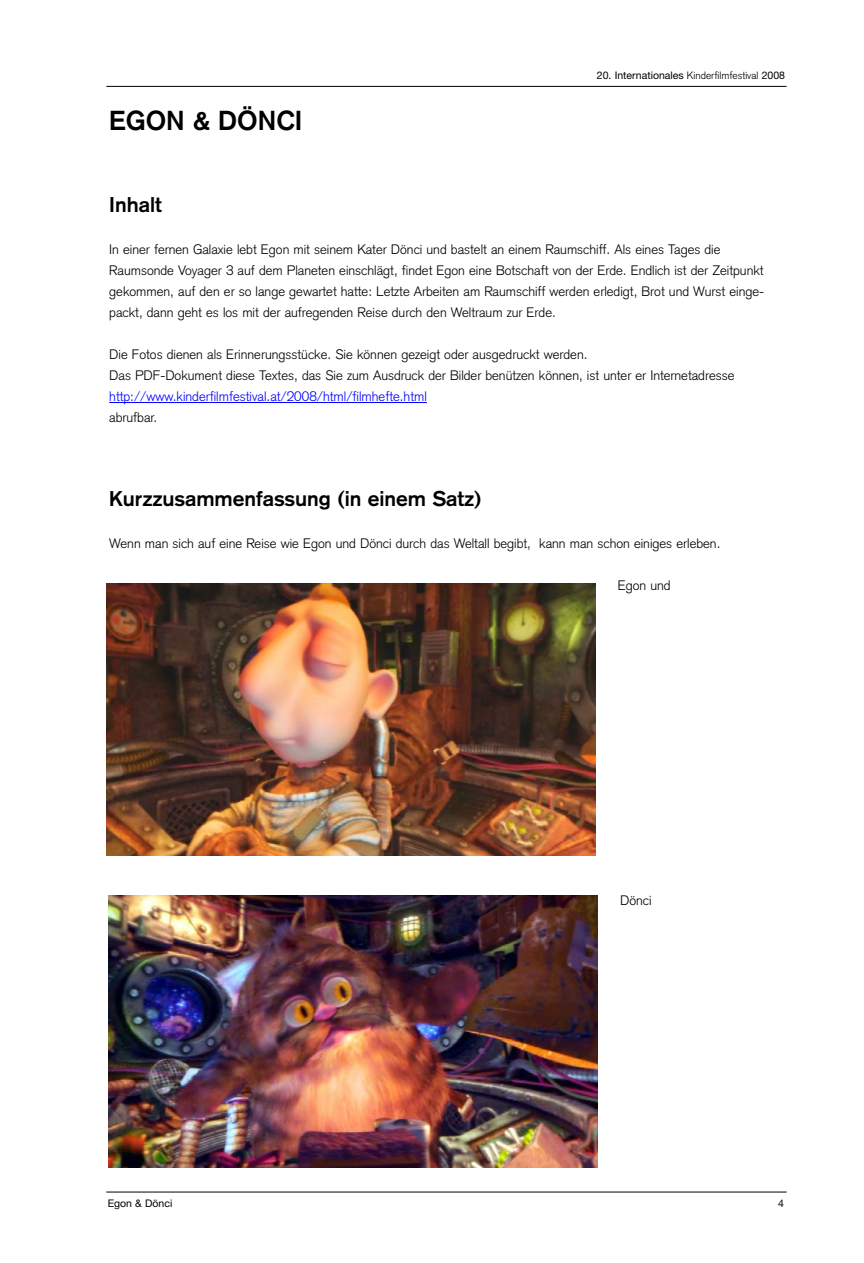
<style>
.page{position:relative;width:864px;height:1263px;background:#fff}
.page>*{position:absolute;margin:0;border:0;box-sizing:border-box;transform-origin:0 0}
.t1{font:700 27px "Akzidenz Grotesk";color:#000}
.t2{font:700 21px "Akzidenz Grotesk";color:#000}
.t3{font:300 13.5px/21px "Akzidenz Grotesk";color:#000}
.t4{font:300 13.5px "Akzidenz Grotesk";color:#00f}
.t5{font:10.5px "Helvetica Neue";color:#000}
.s1{font-family:"Akzidenz Grotesk";font-weight:300}
</style>
<div class="page">
<hr style="left:109px;top:402px;width:65px;height:1px;background:#00f">
<hr style="left:173px;top:402px;width:37px;height:1px;background:#00f">
<hr style="left:210px;top:402px;width:217px;height:1px;background:#00f">
<hr style="left:106px;top:86px;width:681px;height:1px;background:#000">
<hr style="left:106px;top:1192px;width:681px;height:1px;background:#000">
<img style="left:106px;top:584px;width:489px;height:272px">
<img style="left:109px;top:895px;width:489px;height:272px">
<h1 class="t1" style="left:109px;top:111px;width:195px">EGON &amp; DÖNCI</h1>
<p class="t5" style="left:597px;top:72px;width:190px">20. Internationales <span class="s1">Kinderfilmfestival</span> 2008</p>
<h2 class="t2" style="left:109px;top:197px;width:54px">Inhalt</h2>
<p class="t3" style="left:109px;top:240px;width:656px">In einer fernen Galaxie lebt Egon mit seinem Kater Dönci und bastelt an einem Raumschiff. Als eines Tages die Raumsonde Voyager 3 auf dem Planeten einschlägt, findet Egon eine Botschaft von der Erde. Endlich ist der Zeitpunkt gekommen, auf den er so lange gewartet hatte: Letzte Arbeiten am Raumschiff werden erledigt, Brot und Wurst einge&shy;packt, dann geht es los mit der aufregenden Reise durch den Weltraum zur Erde.</p>
<p class="t3" style="left:109px;top:345px;width:627px">Die Fotos dienen als Erinnerungsstücke. Sie können gezeigt oder ausgedruckt werden.<br>Das PDF-Dokument diese Textes, das Sie zum Ausdruck der Bilder benützen können, ist unter er Internetadresse</p>
<p class="t4" style="left:109px;top:392px;width:319px">http://www.kinderfilmfestival.at/2008/html/filmhefte.html</p>
<p class="t3" style="left:109px;top:408px;width:49px">abrufbar.</p>
<h2 class="t2" style="left:109px;top:491px;width:374px">Kurzzusammenfassung (in einem Satz)</h2>
<p class="t3" style="left:109px;top:534px;width:613px">Wenn man sich auf eine Reise wie Egon und Dönci durch das Weltall begibt, kann man schon einiges erleben.</p>
<p class="t3" style="left:618px;top:576px;width:54px">Egon und</p>
<p class="t3" style="left:620px;top:891px;width:33px">Dönci</p>
<p class="t5" style="left:108px;top:1199px;width:66px">Egon &amp; Dönci</p>
<p class="t5" style="left:778px;top:1199px;width:7px">4</p>
</div>
